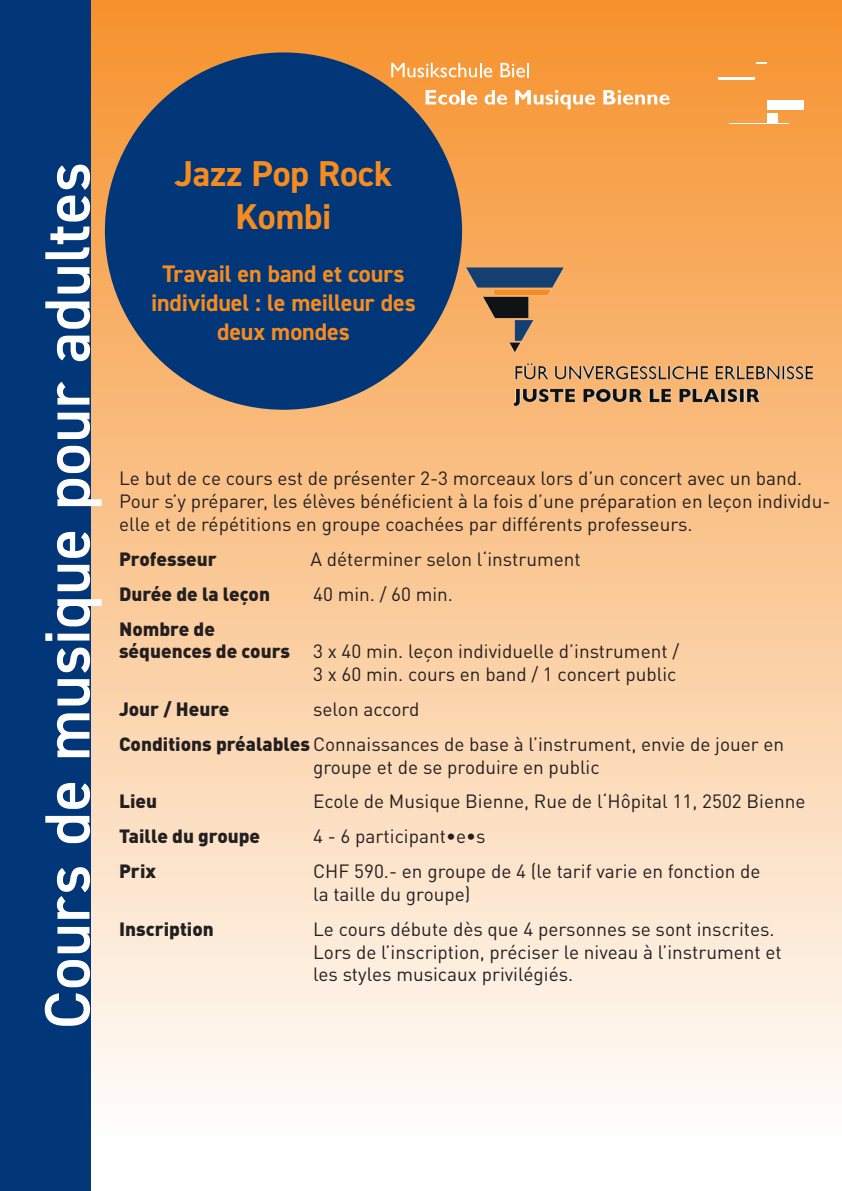
<style>
.page{position:relative;width:842px;height:1191px;background:#fff}
.page>*{position:absolute;margin:0;border:0;box-sizing:border-box;transform-origin:0 0}
.t1{font:600 64px "DIN2014";letter-spacing:.01em;color:#fff}
.t2{font:700 36px/43.2px "DIN2014";letter-spacing:-.005em;color:#f68b1f;text-align:center}
.t3{font:700 24px/28.8px "DIN2014";letter-spacing:-.005em;color:#f68b1f;text-align:center}
.t4{font:19px/22.8px "DIN Pro";color:#231f20}
.t5{font:900 19px "DIN Pro";color:#231f20}
.s1{font-weight:900}
</style>
<div class="page">
<div style="left:0;top:0;width:842px;height:1191px;background:linear-gradient(to bottom,#f6922d,#fff)"></div>
<img style="left:462px;top:264px;width:354px;height:145px">
<div style="left:0;top:0;width:91px;height:1191px;background:#013778"></div>
<svg style="left:391px;top:63px;width:101px;height:14px"></svg>
<svg style="left:500px;top:63px;width:29px;height:14px"></svg>
<svg style="left:426px;top:90px;width:34px;height:15px"></svg>
<hr style="left:462px;top:90px;width:3px;height:14px;background:#fff">
<svg style="left:467px;top:94px;width:10px;height:11px"></svg>
<svg style="left:484px;top:90px;width:23px;height:15px"></svg>
<svg style="left:515px;top:90px;width:80px;height:19px"></svg>
<svg style="left:603px;top:90px;width:67px;height:15px"></svg>
<div style="left:767px;top:114px;width:11px;height:9px;background:#fff"></div>
<div style="left:767px;top:100px;width:37px;height:10px;background:#fff"></div>
<hr style="left:718px;top:77px;width:36px;height:2px;background:#fff">
<svg style="left:756px;top:62px;width:11px;height:2px"></svg>
<hr style="left:729px;top:123px;width:60px;height:1px;background:#fff">
<div style="left:105px;top:52px;width:357px;height:358px;background:#013778;border-radius:50%"></div>
<h1 class="t1" style="left:25px;top:1029px;width:868px;rotate:-90deg">Cours de musique pour adultes</h1>
<h2 class="t2" style="left:175px;top:152px;width:219px">Jazz Pop Rock<br>Kombi</h2>
<p class="t3" style="left:151px;top:259px;width:266px">Travail en band et cours individuel : le meilleur des deux mondes</p>
<p class="t4" style="left:119px;top:465px;width:713px">Le but de ce cours est de présenter 2-3 morceaux lors d’un concert avec un band.<br>Pour s’y préparer, les élèves bénéficient à la fois d’une préparation en leçon individu&shy;elle et de répétitions en groupe coachées par différents professeurs.</p>
<p class="t5" style="left:119px;top:543px;width:99px">Professeur</p>
<p class="t4" style="left:310px;top:546px;width:272px">A déterminer selon l‘instrument</p>
<p class="t5" style="left:119px;top:577px;width:152px">Durée de la leçon</p>
<p class="t4" style="left:313px;top:580px;width:141px">40 min. / 60 min.</p>
<p class="t5" style="left:119px;top:612px;width:97px">Nombre de</p>
<p class="t4" style="left:119px;top:638px;width:562px"><span class="s1">séquences de cours</span> 3 x 40 min. leçon individuelle d’instrument /</p>
<p class="t4" style="left:313px;top:661px;width:365px">3 x 60 min. cours en band / 1 concert public</p>
<p class="t5" style="left:119px;top:693px;width:112px">Jour / Heure</p>
<p class="t4" style="left:119px;top:690px;width:667px;line-height:34.8px;text-indent:194px">selon accord<br><span class="s1">Conditions préalables</span> Connaissances de base à l’instrument, envie de jouer en</p>
<p class="t4" style="left:313px;top:753px;width:288px">groupe et de se produire en public</p>
<p class="t5" style="left:119px;top:785px;width:40px">Lieu</p>
<p class="t4" style="left:313px;top:788px;width:494px">Ecole de Musique Bienne, Rue de l‘Hôpital 11, 2502 Bienne</p>
<p class="t5" style="left:119px;top:820px;width:143px">Taille du groupe</p>
<p class="t4" style="left:313px;top:823px;width:174px">4 - 6 participant∙e∙s</p>
<p class="t5" style="left:119px;top:855px;width:38px">Prix</p>
<p class="t4" style="left:313px;top:858px;width:449px">CHF 590.- en groupe de 4 (le tarif varie en fonction de la taille du groupe)</p>
<p class="t5" style="left:119px;top:912px;width:96px">Inscription</p>
<p class="t4" style="left:313px;top:915px;width:470px">Le cours débute dès que 4 personnes se sont inscrites.<br>Lors de l’inscription, préciser le niveau à l’instrument et les styles musicaux privilégiés.</p>
</div>
